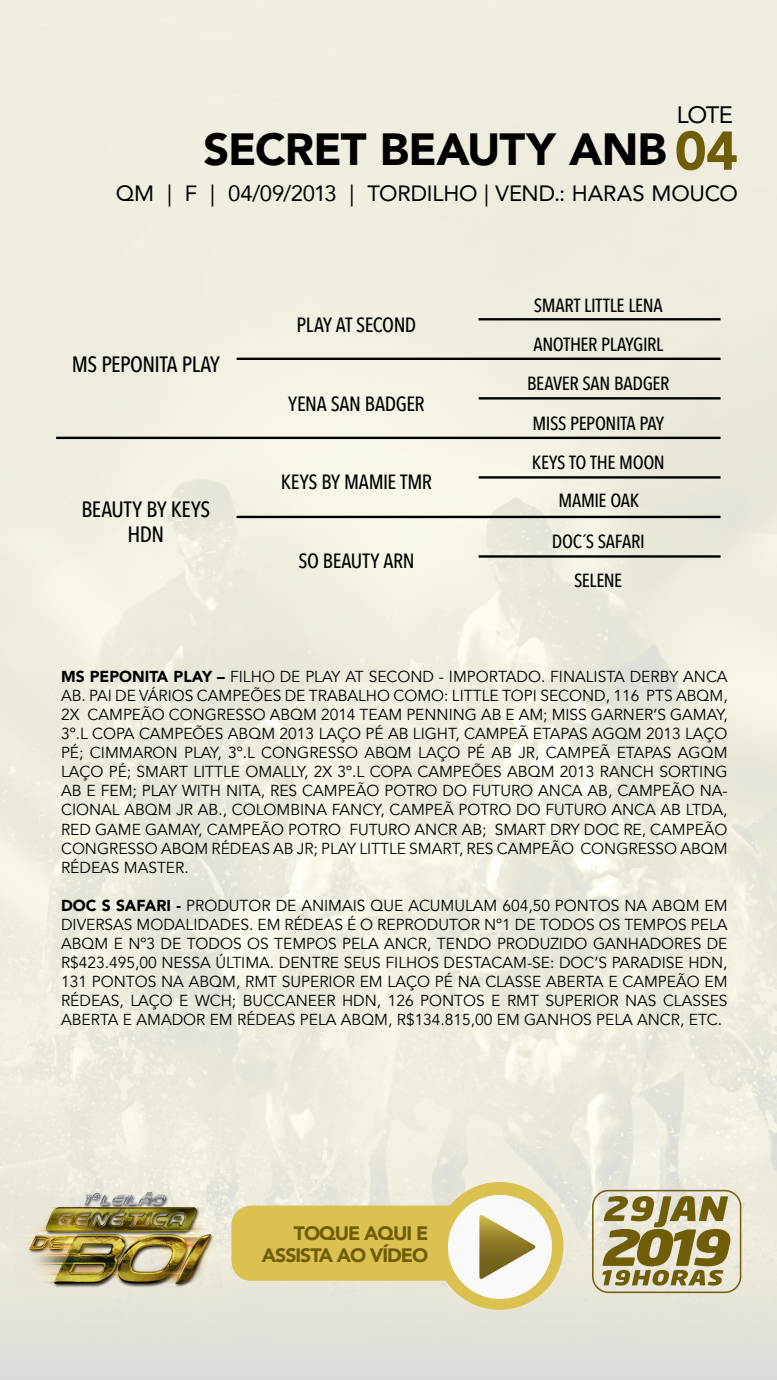
<style>
.page{position:relative;width:777px;height:1380px;background:#fff}
.page>*{position:absolute;margin:0;border:0;box-sizing:border-box;transform-origin:0 0}
.t1{font:900 53.97px "Avenir";color:#6f5d07}
.t2{font:900 45px "Avenir";letter-spacing:-.02em;color:#000}
.t3{font:23.76px "Avenir";color:#000}
.t4{font:500 22.17px/25.3px "Avenir Next Condensed";letter-spacing:-.025em;color:#000;text-align:center}
.t5{font:22.08px "Avenir";letter-spacing:-.01em;color:#000}
.t6{font:500 20.58px "Avenir Next Condensed";letter-spacing:-.02em;color:#000}
.t7{font:900 19.47px/21.9px "Avenir";letter-spacing:-.05em;color:#6f5d07;text-align:right}
.t8{font:500 18.99px/39.4px "Avenir Next Condensed";letter-spacing:-.02em;color:#000;text-align:center}
.t9{font:15.9px/19.1px "Avenir";color:#000;text-align:justify}
.s1{font-weight:900}
</style>
<div class="page">
<img style="left:0;top:0;width:776px;height:1380px">
<hr style="left:56px;top:437px;width:664px;height:2px;background:#000">
<hr style="left:236px;top:516px;width:484px;height:2px;background:#000">
<hr style="left:236px;top:358px;width:484px;height:2px;background:#000">
<hr style="left:478px;top:318px;width:242px;height:2px;background:#000">
<hr style="left:478px;top:397px;width:242px;height:3px;background:#000">
<hr style="left:478px;top:476px;width:242px;height:3px;background:#000">
<hr style="left:478px;top:555px;width:242px;height:3px;background:#000">
<img style="left:15px;top:1191px;width:206px;height:97px">
<div style="left:592px;top:1190px;width:149px;height:103px;border:2px solid #6f5d07;border-radius:16px"></div>
<svg style="left:602px;top:1196px;width:128px;height:90px;background:#a99e6b"></svg>
<svg style="left:231px;top:1182px;width:332px;height:128px;background:#e0d296"></svg>
<h3 class="t3" style="left:676px;top:96px;width:58px">LOTE</h3>
<h1 class="t1" style="left:674px;top:105px;width:65px">04</h1>
<h2 class="t2" style="left:203px;top:111px;width:465px">SECRET BEAUTY ANB</h2>
<h3 class="t5" style="left:116px;top:175px;width:623px">QM | F | 04/09/2013 | TORDILHO | VEND.: HARAS MOUCO</h3>
<h3 class="t4" style="left:72px;top:352px;width:149px">MS PEPONITA PLAY</h3>
<h3 class="t4" style="left:81px;top:496px;width:130px">BEAUTY BY KEYS<br>HDN</h3>
<p class="t6" style="left:296px;top:312px;width:121px">PLAY AT SECOND</p>
<p class="t6" style="left:288px;top:391px;width:138px">YENA SAN BADGER</p>
<p class="t6" style="left:281px;top:470px;width:152px">KEYS BY MAMIE TMR</p>
<p class="t6" style="left:298px;top:549px;width:118px">SO BEAUTY ARN</p>
<p class="t8" style="left:527px;top:285px;width:144px">SMART LITTLE LENA<br>ANOTHER PLAYGIRL<br>BEAVER SAN BADGER<br>MISS PEPONITA PAY<br>KEYS TO THE MOON</p>
<p class="t8" style="left:552px;top:479px;width:94px;line-height:41px">MAMIE OAK<br>DOC´S SAFARI</p>
<p class="t8" style="left:574px;top:561px;width:50px">SELENE</p>
<p class="t9" style="left:61px;top:667px;width:668px"><span class="s1">MS PEPONITA PLAY –</span> FILHO DE PLAY AT SECOND - IMPORTADO. FINALISTA DERBY ANCA AB. PAI DE VÁRIOS CAMPEÕES DE TRABALHO COMO: LITTLE TOPI SECOND, 116 PTS ABQM, 2X CAMPEÃO CONGRESSO ABQM 2014 TEAM PENNING AB E AM; MISS GARNER’S GAMAY, 3º.L COPA CAMPEÕES ABQM 2013 LAÇO PÉ AB LIGHT, CAMPEÃ ETAPAS AGQM 2013 LAÇO PÉ; CIMMARON PLAY, 3º.L CONGRESSO ABQM LAÇO PÉ AB JR, CAMPEÃ ETAPAS AGQM LAÇO PÉ; SMART LITTLE OMALLY, 2X 3º.L COPA CAMPEÕES ABQM 2013 RANCH SORTING AB E FEM; PLAY WITH NITA, RES CAMPEÃO POTRO DO FUTURO ANCA AB, CAMPEÃO NA-CIONAL ABQM JR AB., COLOMBINA FANCY, CAMPEÃ POTRO DO FUTURO ANCA AB LTDA, RED GAME GAMAY, CAMPEÃO POTRO FUTURO ANCR AB; SMART DRY DOC RE, CAMPEÃO CONGRESSO ABQM RÉDEAS AB JR; PLAY LITTLE SMART, RES CAMPEÃO CONGRESSO ABQM RÉDEAS MASTER.</p>
<p class="t9" style="left:61px;top:896px;width:668px"><span class="s1">DOC S SAFARI -</span> PRODUTOR DE ANIMAIS QUE ACUMULAM 604,50 PONTOS NA ABQM EM DIVERSAS MODALIDADES. EM RÉDEAS É O REPRODUTOR Nº1 DE TODOS OS TEMPOS PELA ABQM E Nº3 DE TODOS OS TEMPOS PELA ANCR, TENDO PRODUZIDO GANHADORES DE R$423.495,00 NESSA ÚLTIMA. DENTRE SEUS FILHOS DESTACAM-SE: DOC’S PARADISE HDN, 131 PONTOS NA ABQM, RMT SUPERIOR EM LAÇO PÉ NA CLASSE ABERTA E CAMPEÃO EM RÉDEAS, LAÇO E WCH; BUCCANEER HDN, 126 PONTOS E RMT SUPERIOR NAS CLASSES ABERTA E AMADOR EM RÉDEAS PELA ABQM, R$134.815,00 EM GANHOS PELA ANCR, ETC.</p>
<p class="t7" style="left:262px;top:1222px;width:168px">TOQUE AQUI E<br>ASSISTA AO VÍDEO</p>
</div>
